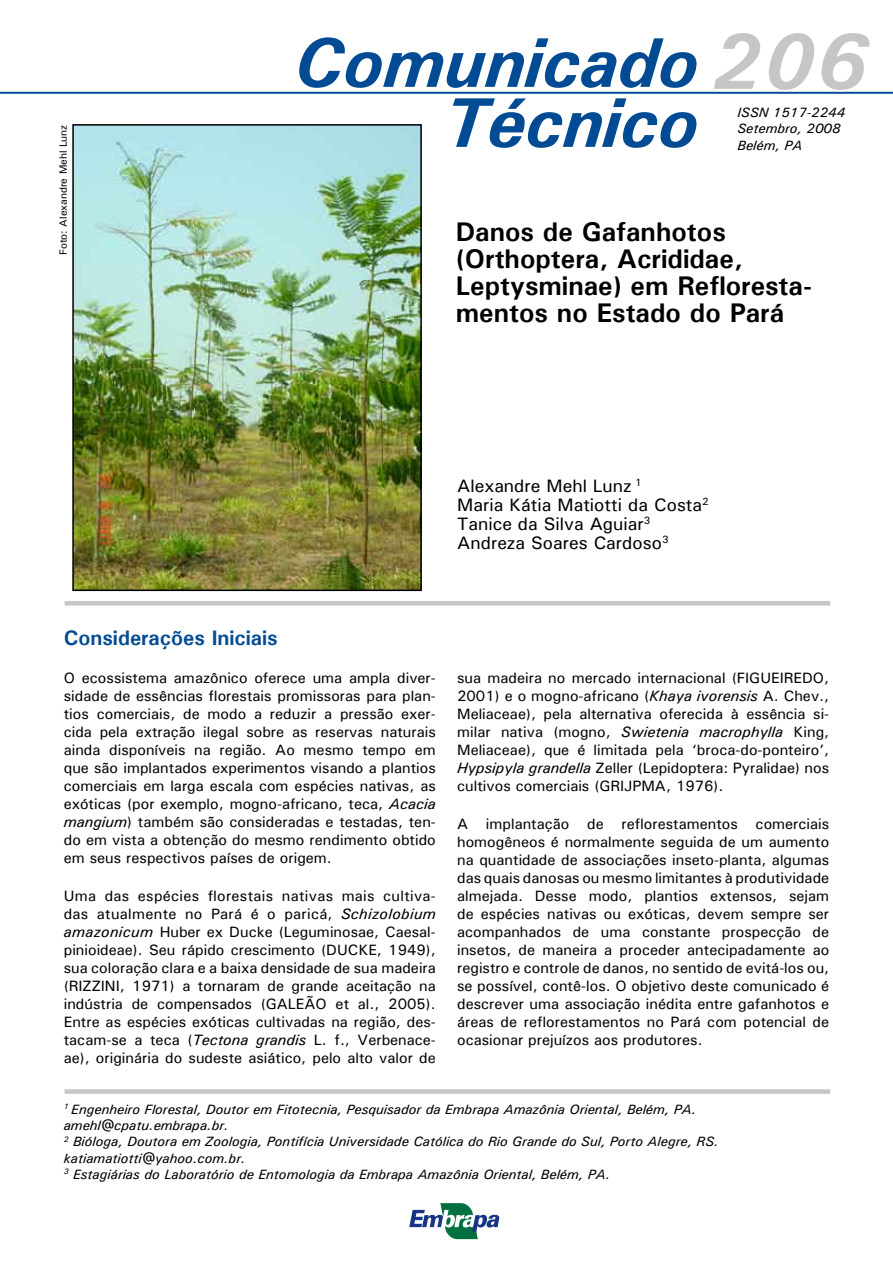
<style>
.page{position:relative;width:893px;height:1263px;background:#fff}
.page>*{position:absolute;margin:0;border:0;box-sizing:border-box;transform-origin:0 0}
.t1{font:italic 700 79.5px "Univers";color:#c5c6c8}
.t2{font:italic 700 70.5px/60px "Univers";color:#004b93;text-align:right}
.t3{font:700 27px/27px "Univers";color:#000}
.t4{font:700 21px "Univers";color:#004b93}
.t5{font:500 18px/19px "Univers";color:#000}
.t6{font:500 15px/18px "Univers";color:#000;text-align:justify}
.t7{font:italic 500 13.5px/16.2px "Univers";color:#000}
.t8{font:500 10.5px "Univers";color:#000}
.s1{font-style:italic}
</style>
<div class="page">
<hr style="left:65px;top:601px;width:765px;height:4px;background:#c5c6c8">
<div style="left:65px;top:1089px;width:765px;height:5px;background:#c5c6c8"></div>
<svg style="left:409px;top:1203px;width:90px;height:36px"></svg>
<hr style="left:0;top:92px;width:893px;height:2px;background:#004b93">
<img style="left:75px;top:127px;width:344px;height:461px">
<div style="left:72px;top:124px;width:350px;height:467px;border:2px solid #000"></div>
<p class="t8" style="left:56px;top:255px;width:132px;rotate:-90deg">Foto: Alexandre Mehl Lunz</p>
<h2 class="t2" style="left:294px;top:31px;width:406px">Comunicado<br>Técnico</h2>
<h1 class="t1" style="left:711px;top:11px;width:157px">206</h1>
<p class="t7" style="left:738px;top:104px;width:109px">ISSN 1517-2244<br>Setembro, 2008<br>Belém, PA</p>
<h3 class="t3" style="left:456px;top:218px;width:357px">Danos de Gafanhotos (Orthoptera, Acrididae,<br>Leptysminae) em Refloresta&shy;mentos no Estado do Pará</h3>
<p class="t5" style="left:457px;top:475px;width:253px">Alexandre Mehl Lunz <sup>1<br></sup>Maria Kátia Matiotti da Costa<sup>2<br></sup>Tanice da Silva Aguiar<sup>3<br></sup>Andreza Soares Cardoso<sup>3</sup></p>
<h3 class="t4" style="left:64px;top:625px;width:215px">Considerações Iniciais</h3>
<p class="t6" style="left:64px;top:668px;width:374px">O ecossistema amazônico oferece uma ampla diver&shy;sidade de essências florestais promissoras para plan&shy;tios comerciais, de modo a reduzir a pressão exer&shy;cida pela extração ilegal sobre as reservas naturais ainda disponíveis na região. Ao mesmo tempo em que são implantados experimentos visando a plantios comerciais em larga escala com espécies nativas, as exóticas (por exemplo, mogno-africano, teca, <span class="s1">Acacia mangium</span>) também são consideradas e testadas, ten&shy;do em vista a obtenção do mesmo rendimento obtido em seus respectivos países de origem.</p>
<p class="t6" style="left:64px;top:886px;width:374px">Uma das espécies florestais nativas mais cultiva&shy;das atualmente no Pará é o paricá, <span class="s1">Schizolobium amazonicum</span> Huber ex Ducke (Leguminosae, Caesal&shy;pinioideae). Seu rápido crescimento (DUCKE, 1949), sua coloração clara e a baixa densidade de sua madeira (RIZZINI, 1971) a tornaram de grande aceitação na indústria de compensados (GALEÃO et al., 2005).<br>Entre as espécies exóticas cultivadas na região, des&shy;tacam-se a teca (<span class="s1">Tectona grandis</span> L. f., Verbenace&shy;ae), originária do sudeste asiático, pelo alto valor de</p>
<p class="t6" style="left:457px;top:669px;width:374px">sua madeira no mercado internacional (FIGUEIREDO, 2001) e o mogno-africano (<span class="s1">Khaya ivorensis</span> A. Chev., Meliaceae), pela alternativa oferecida à essência si&shy;milar nativa (mogno, <span class="s1">Swietenia macrophylla</span> King, Meliaceae), que é limitada pela ‘broca-do-ponteiro’, <span class="s1">Hypsipyla grandella</span> Zeller (Lepidoptera: Pyralidae) nos cultivos comerciais (GRIJPMA, 1976).</p>
<p class="t6" style="left:457px;top:814px;width:374px">A implantação de reflorestamentos comerciais homogêneos é normalmente seguida de um aumento na quantidade de associações inseto-planta, algumas das quais danosas ou mesmo limitantes à produtividade almejada. Desse modo, plantios extensos, sejam de espécies nativas ou exóticas, devem sempre ser acompanhados de uma constante prospecção de insetos, de maneira a proceder antecipadamente ao registro e controle de danos, no sentido de evitá-los ou, se possível, contê-los. O objetivo deste comunicado é descrever uma associação inédita entre gafanhotos e áreas de reflorestamentos no Pará com potencial de ocasionar prejuízos aos produtores.</p>
<p class="t7" style="left:64px;top:1101px;width:656px"><sup>1</sup> Engenheiro Florestal, Doutor em Fitotecnia, Pesquisador da Embrapa Amazônia Oriental, Belém, PA. amehl@cpatu.embrapa.br.<br><sup>2</sup> Bióloga, Doutora em Zoologia, Pontifícia Universidade Católica do Rio Grande do Sul, Porto Alegre, RS. katiamatiotti@yahoo.com.br.<br><sup>3</sup> Estagiárias do Laboratório de Entomologia da Embrapa Amazônia Oriental, Belém, PA.</p>
</div>
